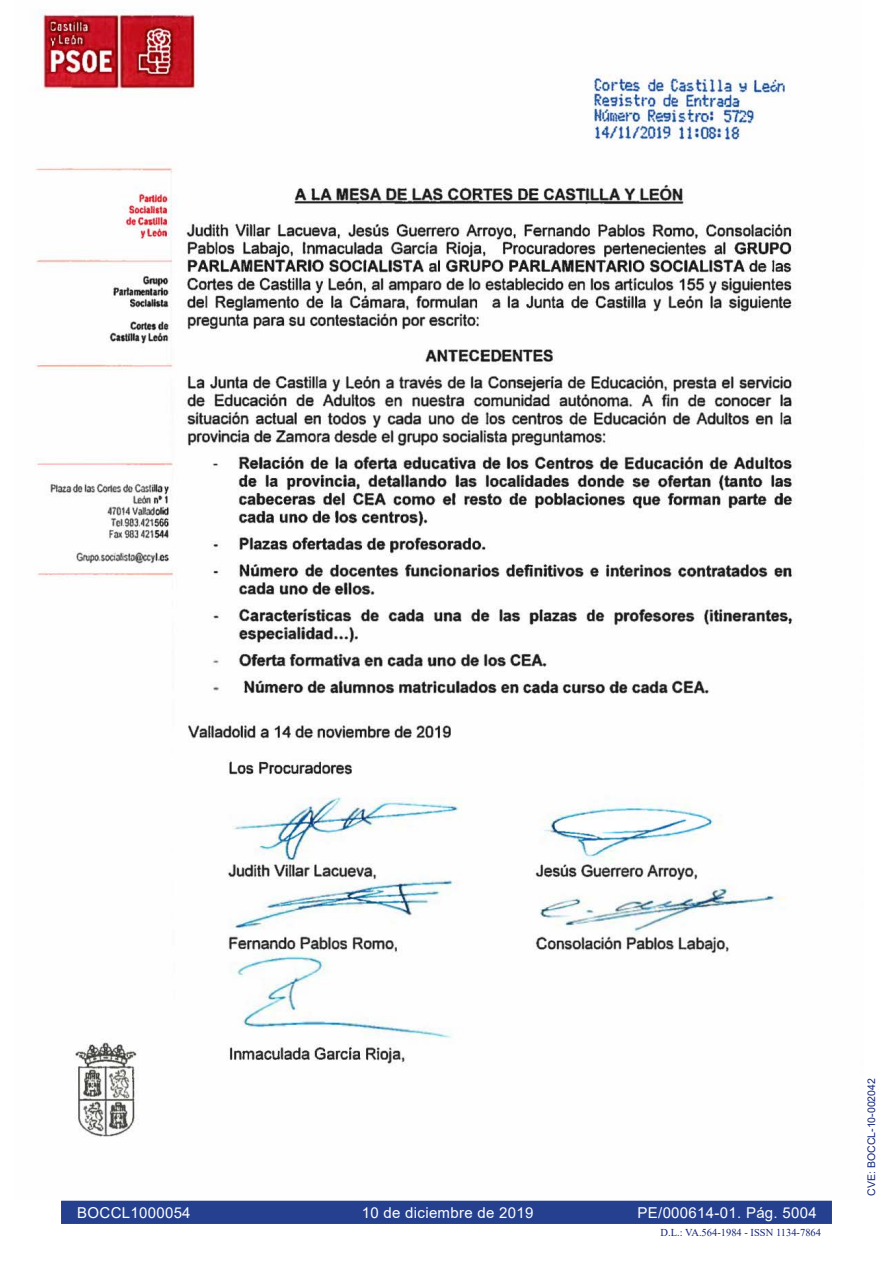
<style>
.page{position:relative;width:893px;height:1263px;background:#fff}
.page>*{position:absolute;margin:0;border:0;box-sizing:border-box;transform-origin:0 0}
.E_CVE{font:15px "Arial";letter-spacing:.02em;color:#fff}
.t1{font:10.5px "Times New Roman";color:#132477}
.t2{font:10.5px "Arial";color:#132477}
</style>
<div class="page">
<div style="left:60px;top:1200px;width:773px;height:25px;background:#25408f"></div>
<div style="left:60px;top:1199px;width:773px;height:26px;border:2px solid #fff"></div>
<img style="left:35px;top:9px;width:798px;height:1191px">
<p class="E_CVE" style="left:77px;top:1202px;width:115px">BOCCL1000054</p>
<p class="E_CVE" style="left:362px;top:1202px;width:173px">10 de diciembre de 2019</p>
<p class="E_CVE" style="left:638px;top:1202px;width:181px">PE/000614-01. Pág. 5004</p>
<p class="t1" style="left:661px;top:1225px;width:162px">D.L.: VA.564-1984 - ISSN 1134-7864</p>
<p class="t2" style="left:864px;top:1195px;width:119px;rotate:-90deg">CVE: BOCCL-10-002042</p>
</div>
